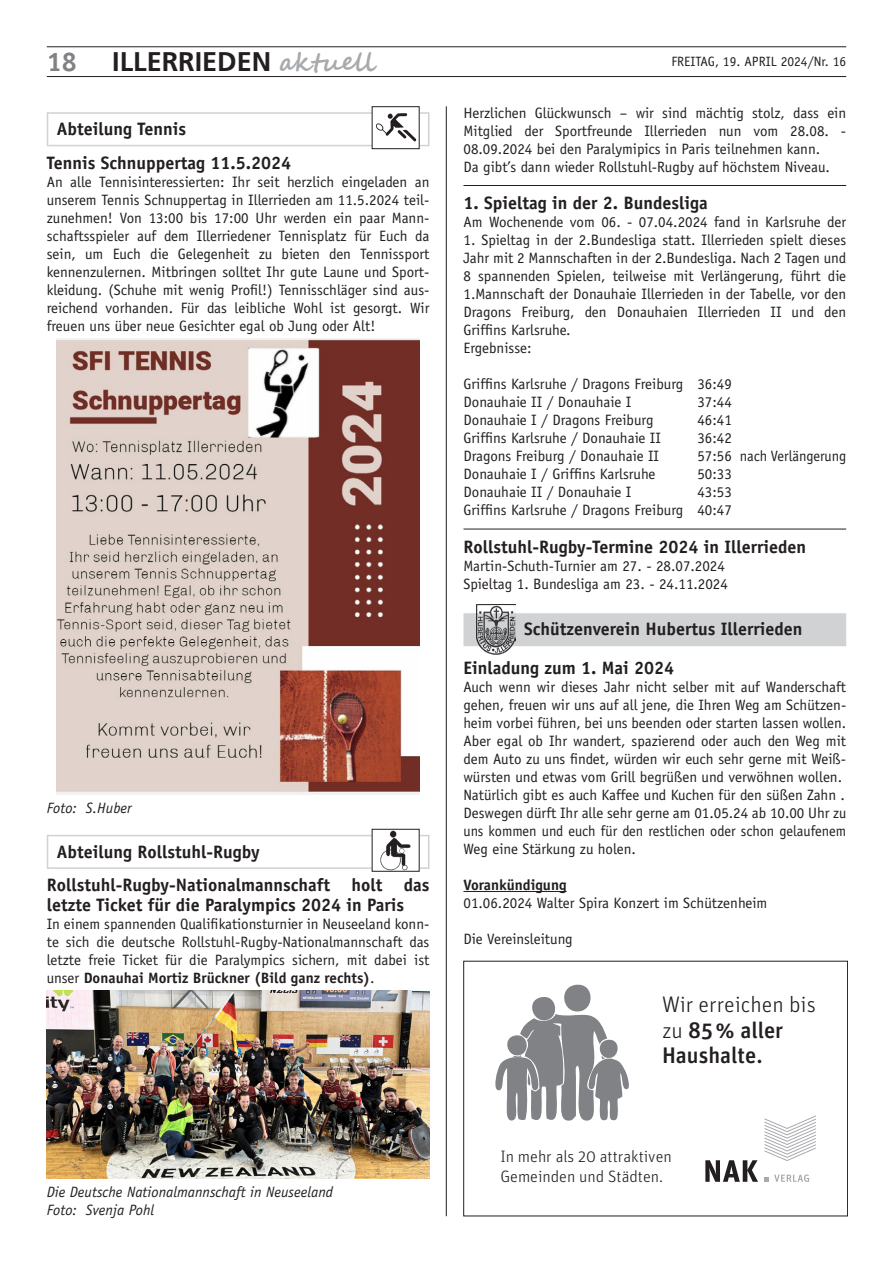
<style>
.page{position:relative;width:893px;height:1263px;background:#fff}
.page>*{position:absolute;margin:0;border:0;box-sizing:border-box;transform-origin:0 0}
.t1{font:700 27px "Frutiger";color:#231f20}
.t2{font:700 27px "Officina Sans";color:#808285}
.t3{font:500 22.5px/25.5px "Unit Pro";color:#231f20}
.t4{font:700 18px/33.2px "Officina Sans";color:#231f20}
.t5{font:300 16.5px/19.5px "Unit Pro";color:#231f20}
.t6{font:15px/18px "Officina Sans";color:#231f20}
.t7{font:italic 15px/18px "Officina Sans";color:#231f20}
.t8{font:700 15px "Officina Sans";color:#231f20}
.t9{font:13.5px "Officina Sans";color:#231f20}
.s1{font-family:"Segoe Script";font-size:25.5px;color:#a8a9ad}
.s2{font-weight:700}
.s3{font-weight:300}
</style>
<div class="page">
<hr style="left:47px;top:76px;width:799px;height:1px;background:#231f20">
<hr style="left:47px;top:47px;width:799px;height:1px;background:#231f20">
<hr style="left:446px;top:106px;width:1px;height:1110px;background:#231f20">
<div style="left:47px;top:112px;width:382px;height:34px;border:2px solid #d1d2d4"></div>
<div style="left:372px;top:107px;width:47px;height:42px;background:#fff"></div>
<img style="left:376px;top:113px;width:41px;height:29px">
<div style="left:372px;top:106px;width:48px;height:43px;border:1px solid #231f20"></div>
<img style="left:57px;top:338px;width:363px;height:456px">
<div style="left:47px;top:835px;width:382px;height:34px;border:2px solid #d1d2d4"></div>
<div style="left:372px;top:829px;width:47px;height:42px;background:#fff"></div>
<img style="left:380px;top:831px;width:31px;height:39px">
<div style="left:372px;top:829px;width:48px;height:43px;border:1px solid #231f20"></div>
<img style="left:47px;top:990px;width:382px;height:189px">
<hr style="left:463px;top:185px;width:383px;height:1px;background:#231f20">
<hr style="left:463px;top:529px;width:383px;height:1px;background:#231f20">
<hr style="left:463px;top:891px;width:104px;height:1px;background:#231f20">
<div style="left:463px;top:613px;width:383px;height:33px;background:#d1d2d4"></div>
<img style="left:476px;top:605px;width:39px;height:49px">
<svg style="left:764px;top:1115px;width:52px;height:46px"></svg>
<svg style="left:705px;top:1160px;width:53px;height:22px"></svg>
<svg style="left:764px;top:1174px;width:45px;height:8px"></svg>
<svg style="left:495px;top:984px;width:134px;height:137px"></svg>
<div style="left:463px;top:961px;width:385px;height:255px;border:1px solid #231f20"></div>
<h1 class="t1" style="left:112px;top:46px;width:264px">ILLERRIEDEN <span class="s1">aktuell</span></h1>
<h1 class="t2" style="left:47px;top:45px;width:32px">18</h1>
<p class="t9" style="left:671px;top:53px;width:176px">FREITAG, 19. APRIL 2024/Nr. 16</p>
<p class="t4" style="left:47px;top:113px;width:246px;text-indent:10px">Abteilung Tennis<br>Tennis Schnuppertag 11.5.2024</p>
<p class="t6" style="left:47px;top:173px;width:384px;text-align:justify">An alle Tennisinteressierten: Ihr seit herzlich eingeladen an unserem Tennis Schnuppertag in Illerrieden am 11.5.2024 teil&shy;zunehmen! Von 13:00 bis 17:00 Uhr werden ein paar Mann&shy;schaftsspieler auf dem Illerriedener Tennisplatz für Euch da sein, um Euch die Gelegenheit zu bieten den Tennissport kennenzulernen. Mitbringen solltet Ihr gute Laune und Sport&shy;kleidung. (Schuhe mit wenig Profil!) Tennisschläger sind aus&shy;reichend vorhanden. Für das leibliche Wohl ist gesorgt. Wir freuen uns über neue Gesichter egal ob Jung oder Alt!</p>
<p class="t7" style="left:47px;top:798px;width:86px">Foto: S.Huber</p>
<p class="t4" style="left:47px;top:835px;width:384px;text-indent:10px">Abteilung Rollstuhl-Rugby<br>Rollstuhl-Rugby-Nationalmannschaft holt das</p>
<p class="t4" style="left:47px;top:888px;width:359px">letzte Ticket für die Paralympics 2024 in Paris</p>
<p class="t6" style="left:47px;top:914px;width:384px;text-align:justify">In einem spannenden Qualifikationsturnier in Neuseeland konn&shy;te sich die deutsche Rollstuhl-Rugby-Nationalmannschaft das letzte freie Ticket für die Paralympics sichern, mit dabei ist unser <span class="s2">Donauhai Mortiz Brückner (Bild ganz rechts)</span>.</p>
<p class="t6" style="left:463px;top:104px;width:384px">Herzlichen Glückwunsch – wir sind mächtig stolz, dass ein Mitglied der Sportfreunde Illerrieden nun vom 28.08. - 08.09.2024 bei den Paralymipics in Paris teilnehmen kann.<br>Da gibt’s dann wieder Rollstuhl-Rugby auf höchstem Niveau.</p>
<p class="t4" style="left:463px;top:186px;width:246px">1. Spieltag in der 2. Bundesliga</p>
<p class="t6" style="left:463px;top:213px;width:384px">Am Wochenende vom 06. - 07.04.2024 fand in Karlsruhe der</p>
<p class="t6" style="left:463px;top:231px;width:384px">1. Spieltag in der 2.Bundesliga statt. Illerrieden spielt dieses Jahr mit 2 Mannschaften in der 2.Bundesliga. Nach 2 Tagen und 8 spannenden Spielen, teilweise mit Verlängerung, führt die 1.Mannschaft der Donauhaie Illerrieden in der Tabelle, vor den Dragons Freiburg, den Donauhaien Illerrieden II und den Griffins Karlsruhe.<br>Ergebnisse:</p>
<p class="t6" style="left:463px;top:375px;width:270px">Griffins Karlsruhe / Dragons Freiburg 36:49<br>Donauhaie II / Donauhaie I</p>
<p class="t6" style="left:697px;top:393px;width:36px">37:44</p>
<p class="t6" style="left:463px;top:411px;width:192px">Donauhaie I / Dragons Freiburg</p>
<p class="t6" style="left:697px;top:411px;width:36px">46:41</p>
<p class="t6" style="left:463px;top:429px;width:199px">Griffins Karlsruhe / Donauhaie II</p>
<p class="t6" style="left:697px;top:429px;width:36px">36:42</p>
<p class="t6" style="left:463px;top:447px;width:197px">Dragons Freiburg / Donauhaie II</p>
<p class="t6" style="left:697px;top:447px;width:150px">57:56 nach Verlängerung</p>
<p class="t6" style="left:463px;top:465px;width:194px">Donauhaie I / Griffins Karlsruhe</p>
<p class="t6" style="left:697px;top:465px;width:36px">50:33</p>
<p class="t6" style="left:463px;top:483px;width:169px">Donauhaie II / Donauhaie I</p>
<p class="t6" style="left:463px;top:483px;width:270px;text-align:right">43:53<br>Griffins Karlsruhe / Dragons Freiburg 40:47</p>
<p class="t4" style="left:463px;top:530px;width:344px">Rollstuhl-Rugby-Termine 2024 in Illerrieden</p>
<p class="t6" style="left:463px;top:557px;width:266px">Martin-Schuth-Turnier am 27. - 28.07.2024<br>Spieltag 1. Bundesliga am 23. - 24.11.2024</p>
<p class="t4" style="left:463px;top:609px;width:340px;line-height:38.8px;text-indent:61px">Schützenverein Hubertus Illerrieden<br>Einladung zum 1. Mai 2024</p>
<p class="t6" style="left:463px;top:678px;width:384px">Auch wenn wir dieses Jahr nicht selber mit auf Wanderschaft gehen, freuen wir uns auf all jene, die Ihren Weg am Schützen&shy;heim vorbei führen, bei uns beenden oder starten lassen wollen.<br>Aber egal ob Ihr wandert, spazierend oder auch den Weg mit dem Auto zu uns findet, würden wir euch sehr gerne mit Weiß&shy;würsten und etwas vom Grill begrüßen und verwöhnen wollen.<br>Natürlich gibt es auch Kaffee und Kuchen für den süßen Zahn .<br>Deswegen dürft Ihr alle sehr gerne am 01.05.24 ab 10.00 Uhr zu uns kommen und euch für den restlichen oder schon gelaufenem Weg eine Stärkung zu holen.</p>
<p class="t8" style="left:463px;top:875px;width:105px">Vorankündigung</p>
<p class="t6" style="left:463px;top:894px;width:305px">01.06.2024 Walter Spira Konzert im Schützenheim</p>
<p class="t6" style="left:463px;top:930px;width:111px">Die Vereinsleitung</p>
<h2 class="t3" style="left:662px;top:990px;width:155px"><span class="s3">Wir erreichen bis zu</span> 85 % aller<br>Haushalte.</h2>
<p class="t7" style="left:47px;top:1183px;width:288px">Die Deutsche Nationalmannschaft in Neuseeland<br>Foto: Svenja Pohl</p>
<p class="t5" style="left:500px;top:1146px;width:173px">In mehr als 20 attraktiven<br>Gemeinden und Städten.</p>
</div>
